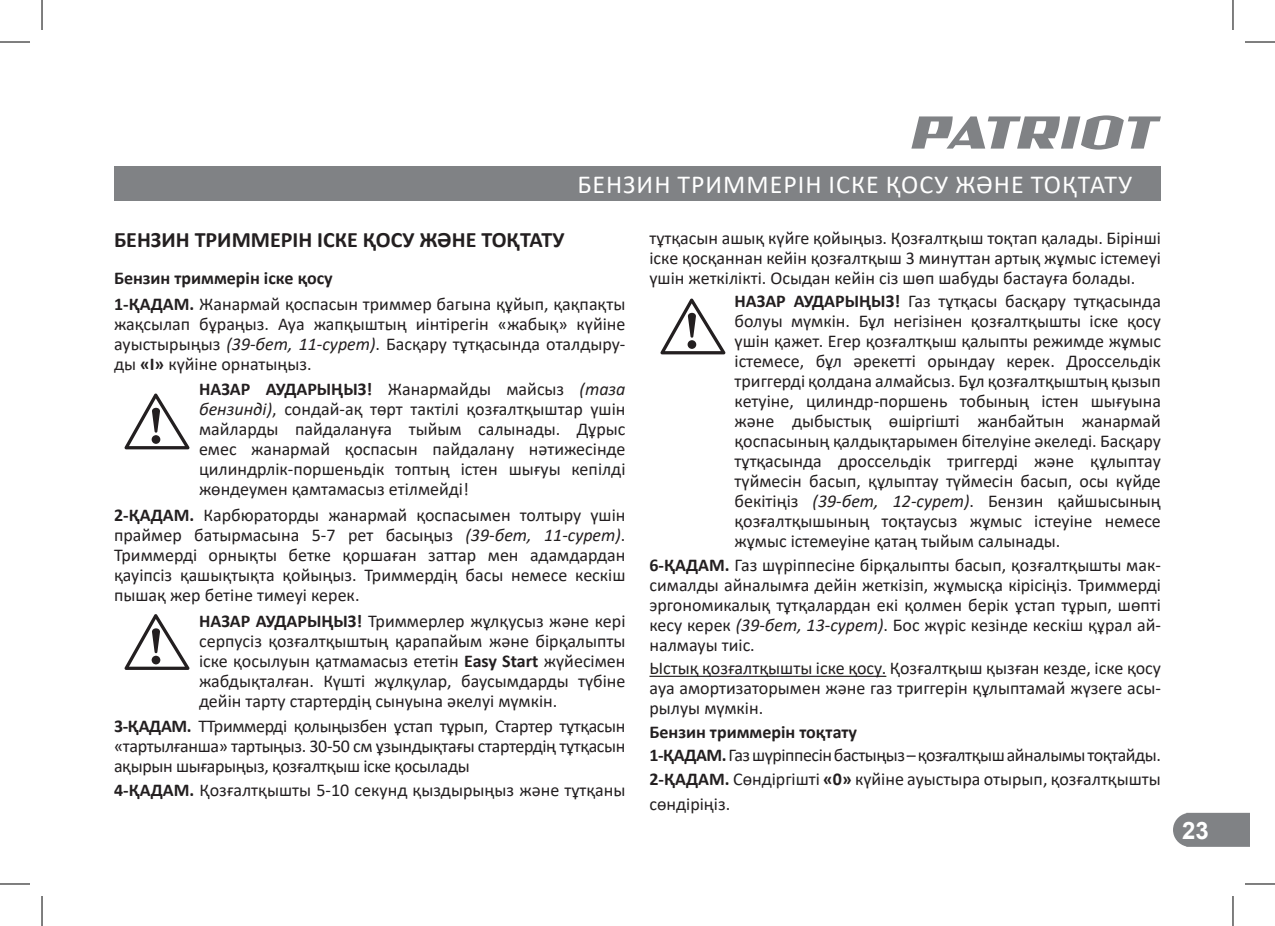
<style>
.page{position:relative;width:1275px;height:926px;background:#fff}
.page>*{position:absolute;margin:0;border:0;box-sizing:border-box;transform-origin:0 0}
.t1{font:26px "Calibri";letter-spacing:.04em;color:#fff}
.t2{font:700 24px "Arial";color:#fff}
.t3{font:700 22px "Calibri";color:#231f20}
.t4{font:18px/20px "Calibri";color:#231f20;text-align:justify}
.t5{font:18px "Calibri";letter-spacing:-.025em;color:#231f20}
.t6{font:700 18px "Calibri";color:#231f20}
.s1{font-weight:700}
.s2{font-style:italic}
</style>
<div class="page">
<svg style="left:1173px;top:813px;width:77px;height:34px;background:#86888b"></svg>
<svg style="left:911px;top:115px;width:250px;height:35px"></svg>
<div style="left:114px;top:166px;width:1047px;height:34px;background:#808285"></div>
<hr style="left:649px;top:676px;width:237px;height:1px;background:#231f20">
<svg style="left:124px;top:393px;width:66px;height:56px"></svg>
<svg style="left:124px;top:614px;width:66px;height:56px"></svg>
<svg style="left:660px;top:298px;width:66px;height:56px"></svg>
<hr style="left:0;top:42px;width:30px;height:1px;background:#000">
<hr style="left:1245px;top:42px;width:30px;height:1px;background:#000">
<hr style="left:0;top:884px;width:30px;height:1px;background:#000">
<hr style="left:1245px;top:884px;width:30px;height:1px;background:#000">
<hr style="left:42px;top:0;width:1px;height:30px;background:#000">
<hr style="left:42px;top:896px;width:1px;height:30px;background:#000">
<hr style="left:1232px;top:0;width:1px;height:30px;background:#000">
<hr style="left:1232px;top:896px;width:1px;height:30px;background:#000">
<p class="t1" style="left:577px;top:166px;width:556px">БЕНЗИН ТРИММЕРІН ІСКЕ ҚОСУ ЖӘНЕ ТОҚТАТУ</p>
<p class="t3" style="left:114px;top:224px;width:452px">БЕНЗИН ТРИММЕРІН ІСКЕ ҚОСУ ЖӘНЕ ТОҚТАТУ</p>
<p class="t6" style="left:114px;top:265px;width:220px">Бензин триммерін іске қосу</p>
<p class="t4" style="left:114px;top:293px;width:513px"><span class="s1">1-ҚАДАМ.</span> Жанармай қоспасын триммер багына құйып, қақпақты жақсылап бұраңыз. Ауа жапқыштың иінтірегін «жабық» күйіне ауыстырыңыз <span class="s2">(39-бет, 11-сурет)</span>. Басқару тұтқасында оталдыру&shy;ды <span class="s1">«I»</span> күйіне орнатыңыз.</p>
<p class="t4" style="left:199px;top:379px;width:428px"><span class="s1">НАЗАР АУДАРЫҢЫЗ!</span> Жанармайды майсыз <span class="s2">(таза бензинді)</span>, сондай-ақ төрт тактілі қозғалтқыштар үшін майларды пайдалануға тыйым салынады. Дұрыс емес жанармай қоспасын пайдалану нәтижесінде цилиндрлік-поршеньдік топтың істен шығуы кепілді жөндеумен қамтамасыз етілмейді!</p>
<p class="t4" style="left:114px;top:505px;width:513px"><span class="s1">2-ҚАДАМ.</span> Карбюраторды жанармай қоспасымен толтыру үшін праймер батырмасына 5-7 рет басыңыз <span class="s2">(39-бет, 11-сурет)</span>.<br>Триммерді орнықты бетке қоршаған заттар мен адамдардан қауіпсіз қашықтықта қойыңыз. Триммердің басы немесе кескіш пышақ жер бетіне тимеуі керек.</p>
<p class="t4" style="left:199px;top:610px;width:428px"><span class="s1">НАЗАР АУДАРЫҢЫЗ!</span> Триммерлер жұлқусыз және кері серпусіз қозғалтқыштың қарапайым және бірқалыпты іске қосылуын қатмамасыз ететін <span class="s1">Easy Start</span> жүйесімен жабдықталған. Күшті жұлқулар, баусымдарды түбіне дейін тарту стартердің сынуына әкелуі мүмкін.</p>
<p class="t4" style="left:114px;top:716px;width:513px"><span class="s1">3-ҚАДАМ.</span> ТТриммерді қолыңызбен ұстап тұрып, Стартер тұтқасын «тартылғанша» тартыңыз. 30-50 см ұзындықтағы стартердің тұтқасын ақырын шығарыңыз, қозғалтқыш іске қосылады</p>
<p class="t4" style="left:114px;top:779px;width:513px"><span class="s1">4-ҚАДАМ.</span> Қозғалтқышты 5-10 секунд қыздырыңыз және тұтқаны</p>
<p class="t4" style="left:649px;top:228px;width:513px">тұтқасын ашық күйге қойыңыз. Қозғалтқыш тоқтап қалады. Бірінші іске қосқаннан кейін қозғалтқыш 3 минуттан артық жұмыс істемеуі үшін жеткілікті. Осыдан кейін сіз шөп шабуды бастауға болады.</p>
<p class="t4" style="left:734px;top:291px;width:428px"><span class="s1">НАЗАР АУДАРЫҢЫЗ!</span> Газ тұтқасы басқару тұтқасында болуы мүмкін. Бұл негізінен қозғалтқышты іске қосу үшін қажет. Егер қозғалтқыш қалыпты режимде жұмыс істемесе, бұл әрекетті орындау керек. Дроссельдік триггерді қолдана алмайсыз. Бұл қозғалтқыштың қызып кетуіне, цилиндр-поршень тобының істен шығуына және дыбыстық өшіргішті жанбайтын жанармай қоспасының қалдықтарымен бітелуіне әкеледі. Басқару тұтқасында дроссельдік триггерді және құлыптау түймесін басып, құлыптау түймесін басып, осы күйде бекітіңіз <span class="s2">(39-бет, 12-сурет)</span>. Бензин қайшысының қозғалтқышының тоқтаусыз жұмыс істеуіне немесе жұмыс істемеуіне қатаң тыйым салынады.</p>
<p class="t4" style="left:649px;top:554px;width:513px"><span class="s1">6-ҚАДАМ.</span> Газ шүріппесіне бірқалыпты басып, қозғалтқышты мак&shy;сималды айналымға дейін жеткізіп, жұмысқа кірісіңіз. Триммерді эргономикалық тұтқалардан екі қолмен берік ұстап тұрып, шөпті кесу керек <span class="s2">(39-бет, 13-сурет)</span>. Бос жүріс кезінде кескіш құрал ай&shy;налмауы тиіс.</p>
<p class="t4" style="left:649px;top:658px;width:513px">Ыстық қозғалтқышты іске қосу. Қозғалтқыш қызған кезде, іске қосу ауа амортизаторымен және газ триггерін құлыптамай жүзеге асы&shy;рылуы мүмкін.</p>
<p class="t6" style="left:649px;top:719px;width:209px">Бензин триммерін тоқтату</p>
<p class="t5" style="left:649px;top:743px;width:513px"><span class="s1">1-ҚАДАМ.</span>Газшүріппесінбастыңыз–қозғалтқышайналымытоқтайды.</p>
<p class="t4" style="left:649px;top:768px;width:513px"><span class="s1">2-ҚАДАМ.</span> Сөндіргішті <span class="s1">«0»</span> күйіне ауыстыра отырып, қозғалтқышты</p>
<p class="t4" style="left:649px;top:793px;width:82px">сөндіріңіз.</p>
<h2 class="t2" style="left:1182px;top:813px;width:28px">23</h2>
</div>
